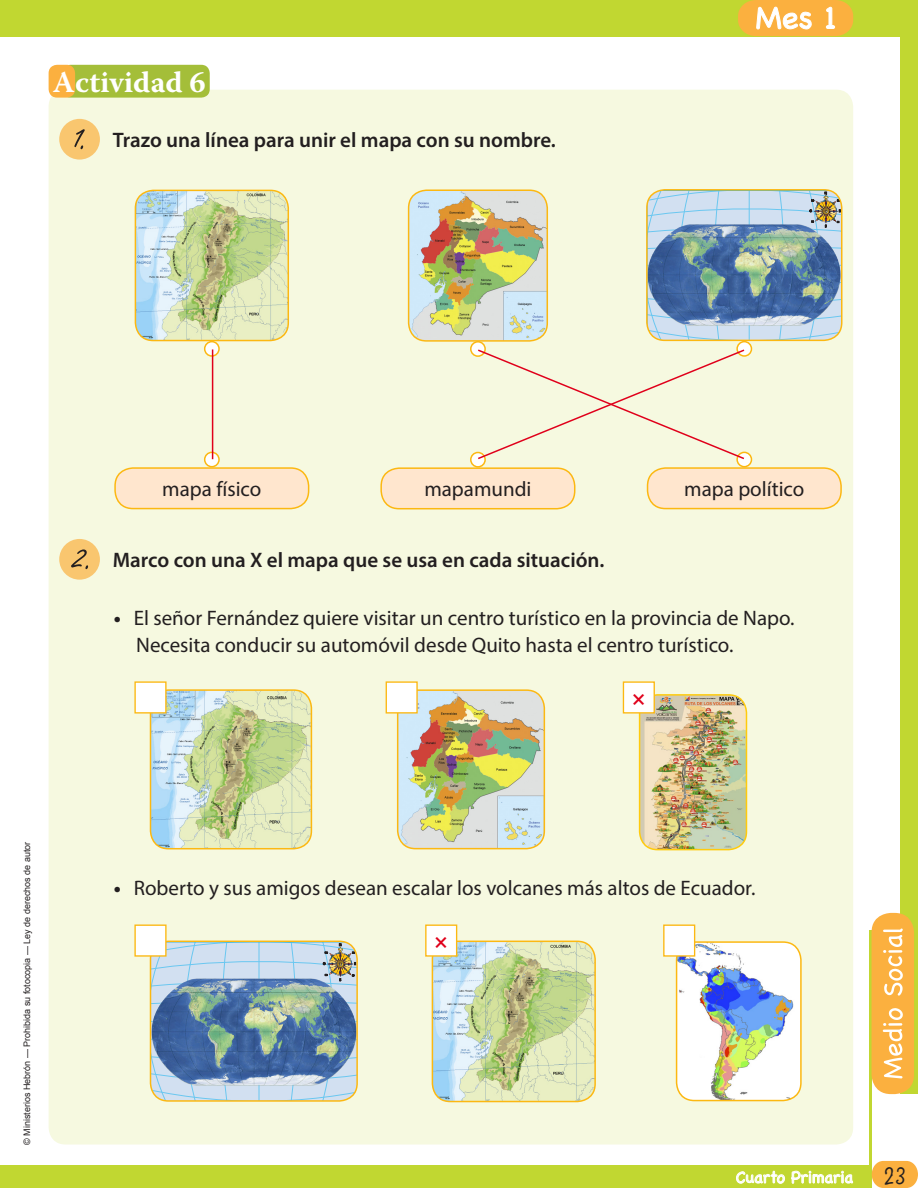
<style>
.page{position:relative;width:918px;height:1188px;background:#fff}
.page>*{position:absolute;margin:0;border:0;box-sizing:border-box;transform-origin:0 0}
.t1{font:700 30px "Warnock Pro";letter-spacing:.005em;color:#fff}
.t2{font:24px "Lemonade ICG Bold";color:#231f20}
.t3{font:21px "Myriad Pro";color:#231f20}
.Instrucciones{font:600 21px "Myriad Pro";color:#231f20}
.t4{font:700 21px "Myriad Pro";color:#e0001b}
.t5{font:16.5px "Chalkboard";color:#fff}
.t6{font:9px "Arial";color:#231f20}
.s1{font-weight:700}
</style>
<div class="page">
<div style="left:0;top:0;width:918px;height:36px;background:#c1d731"></div>
<hr style="left:869px;top:931px;width:3px;height:257px;background:#c1d731">
<div style="left:900px;top:0;width:18px;height:1093px;background:#c1d731"></div>
<div style="left:0;top:1165px;width:871px;height:23px;background:#c1d731"></div>
<div style="left:872px;top:913px;width:42px;height:181px;background:#fbb03f;border-radius:19px"></div>
<svg style="left:883px;top:929px;width:20px;height:149px"></svg>
<svg style="left:736px;top:1171px;width:49px;height:13px"></svg>
<svg style="left:791px;top:1171px;width:62px;height:13px"></svg>
<svg style="left:872px;top:1161px;width:46px;height:27px"></svg>
<svg style="left:738px;top:0;width:115px;height:36px;background:#f8bf5e"></svg>
<div style="left:49px;top:90px;width:804px;height:1055px;background:#f6f9e0;border-radius:17px"></div>
<div style="left:62px;top:65px;width:148px;height:33px;background:#a4be39;border-radius:9px"></div>
<div style="left:49px;top:65px;width:26px;height:33px;background:#fbb03f;border-radius:9px"></div>
<div style="left:59px;top:119px;width:41px;height:41px;background:#f9c66f;border-radius:50%"></div>
<svg style="left:74px;top:129px;width:11px;height:20px"></svg>
<div style="left:59px;top:539px;width:41px;height:41px;background:#f9c66f;border-radius:50%"></div>
<svg style="left:71px;top:549px;width:17px;height:20px"></svg>
<div style="left:381px;top:468px;width:194px;height:41px;background:#ffe6ce;border-radius:18px"></div>
<div style="left:380px;top:467px;width:195px;height:42px;border:2px solid #fcb812;border-radius:18px"></div>
<div style="left:471px;top:453px;width:14px;height:14px;background:#fff;border-radius:50%"></div>
<div style="left:470px;top:452px;width:16px;height:16px;border:2px solid #fcb812;border-radius:50%"></div>
<div style="left:471px;top:342px;width:14px;height:14px;background:#fff;border-radius:50%"></div>
<div style="left:470px;top:341px;width:16px;height:16px;border:2px solid #fcb812;border-radius:50%"></div>
<img style="left:409px;top:191px;width:138px;height:150px">
<div style="left:408px;top:189px;width:140px;height:153px;border:2px solid #fcb812;border-radius:18px"></div>
<div style="left:648px;top:468px;width:193px;height:41px;background:#ffe6ce;border-radius:18px"></div>
<div style="left:647px;top:467px;width:195px;height:42px;border:2px solid #fcb812;border-radius:18px"></div>
<div style="left:737px;top:452px;width:14px;height:15px;background:#fff;border-radius:50%"></div>
<div style="left:736px;top:452px;width:16px;height:15px;border:2px solid #fcb812;border-radius:50%"></div>
<div style="left:737px;top:342px;width:14px;height:14px;background:#fff;border-radius:50%"></div>
<div style="left:736px;top:341px;width:16px;height:16px;border:2px solid #fcb812;border-radius:50%"></div>
<img style="left:647px;top:190px;width:195px;height:150px">
<div style="left:646px;top:189px;width:196px;height:152px;border:2px solid #fcb812;border-radius:18px"></div>
<div style="left:115px;top:468px;width:194px;height:41px;background:#ffe6ce;border-radius:18px"></div>
<div style="left:114px;top:467px;width:195px;height:42px;border:2px solid #fcb812;border-radius:18px"></div>
<svg style="left:205px;top:452px;width:14px;height:15px"></svg>
<div style="left:204px;top:452px;width:16px;height:15px;border:2px solid #fcb812;border-radius:50%"></div>
<svg style="left:205px;top:342px;width:14px;height:14px"></svg>
<div style="left:204px;top:341px;width:16px;height:16px;border:2px solid #fcb812;border-radius:50%"></div>
<img style="left:135px;top:190px;width:153px;height:150px">
<div style="left:135px;top:190px;width:154px;height:151px;border:2px solid #fcb812;border-radius:18px"></div>
<hr style="left:212px;top:349px;width:1px;height:110px;background:#e0001b">
<svg style="left:476px;top:348px;width:270px;height:112px"></svg>
<img style="left:151px;top:942px;width:206px;height:159px">
<div style="left:150px;top:941px;width:208px;height:161px;border:2px solid #fcb812;border-radius:18px"></div>
<div style="left:134px;top:925px;width:33px;height:32px;background:#fff;border:1px solid #fcb812"></div>
<img style="left:432px;top:941px;width:163px;height:160px">
<div style="left:432px;top:941px;width:164px;height:161px;border:2px solid #fcb812;border-radius:18px"></div>
<div style="left:425px;top:925px;width:32px;height:32px;background:#fff;border:1px solid #fcb812"></div>
<div style="left:677px;top:942px;width:124px;height:159px;background:#fff;border-radius:18px"></div>
<img style="left:677px;top:944px;width:119px;height:157px">
<div style="left:676px;top:941px;width:126px;height:160px;border:2px solid #fcb812;border-radius:18px"></div>
<div style="left:663px;top:925px;width:32px;height:32px;background:#fff;border:1px solid #fcb812"></div>
<img style="left:151px;top:690px;width:160px;height:159px">
<div style="left:150px;top:689px;width:162px;height:160px;border:2px solid #fcb812;border-radius:18px"></div>
<div style="left:134px;top:681px;width:33px;height:33px;background:#fff;border:1px solid #fcb812"></div>
<img style="left:398px;top:690px;width:146px;height:158px">
<div style="left:397px;top:689px;width:148px;height:160px;border:2px solid #fcb812;border-radius:18px"></div>
<div style="left:386px;top:681px;width:32px;height:33px;background:#fff;border:1px solid #fcb812"></div>
<img style="left:640px;top:695px;width:106px;height:155px">
<div style="left:639px;top:694px;width:108px;height:156px;border:2px solid #ffcb0d;border-radius:18px"></div>
<div style="left:623px;top:681px;width:32px;height:33px;background:#fff;border:1px solid #fcb812"></div>
<p class="t1" style="left:53px;top:64px;width:154px">Actividad 6</p>
<p class="Instrucciones" style="left:113px;top:127px;width:445px">Trazo una línea para unir el mapa con su nombre.</p>
<p class="t6" style="left:21px;top:1145px;width:305px;rotate:-90deg">© Ministerios Hebrón — Prohibida su fotocopia — Ley de derechos de autor</p>
<p class="t3" style="left:162px;top:476px;width:101px">mapa físico</p>
<p class="t3" style="left:424px;top:476px;width:109px">mapamundi</p>
<p class="t3" style="left:684px;top:476px;width:122px">mapa político</p>
<p class="Instrucciones" style="left:113px;top:547px;width:493px">Marco con una X el mapa que se usa en cada situación.</p>
<p class="t3" style="left:114px;top:605px;width:682px"><span class="s1">•</span> El señor Fernández quiere visitar un centro turístico en la provincia de Napo.</p>
<p class="t3" style="left:136px;top:632px;width:599px">Necesita conducir su automóvil desde Quito hasta el centro turístico.</p>
<p class="t4" style="left:633px;top:685px;width:14px">×</p>
<p class="t3" style="left:114px;top:875px;width:643px"><span class="s1">•</span> Roberto y sus amigos desean escalar los volcanes más altos de Ecuador.</p>
<p class="t4" style="left:435px;top:928px;width:14px">×</p>
<p class="t5" style="left:826px;top:1167px;width:22px">ria</p>
<p class="t2" style="left:883px;top:1162px;width:25px">23</p>
<p class="t5" style="left:736px;top:1167px;width:119px">Cuarto Primaria</p>
</div>
